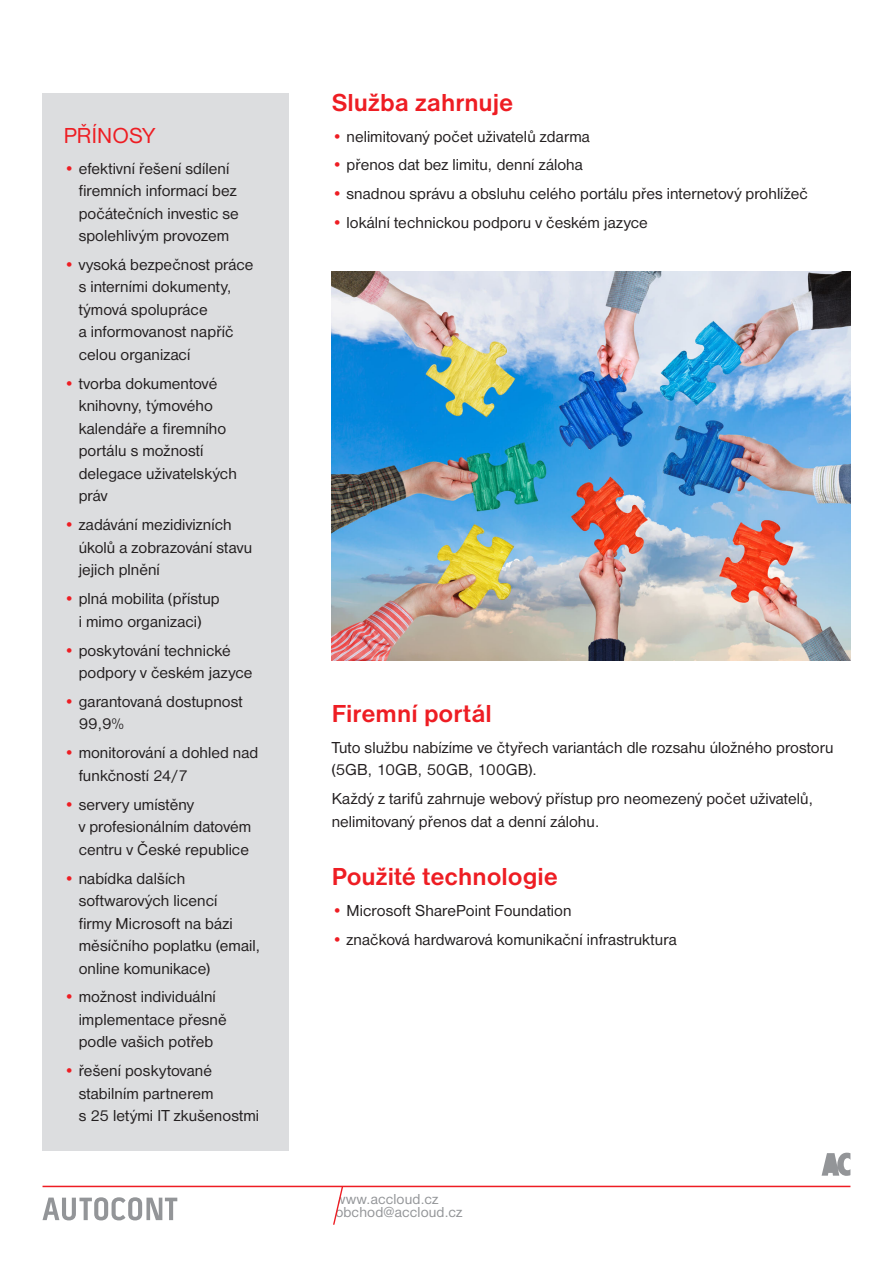
<style>
.page{position:relative;width:893px;height:1263px;background:#fff}
.page>*{position:absolute;margin:0;border:0;box-sizing:border-box;transform-origin:0 0}
.t1{font:700 25.5px "Nimbus Sans DOT";color:#ee1d23}
.t2{font:22.5px "Nimbus Sans DOT";color:#ee1d23}
.t3{font:16.5px/22.5px "Nimbus Sans DOT";letter-spacing:.005em;color:#231f20}
.t4{font:15px/13.5px "Nimbus Sans DOT";letter-spacing:.01em;color:#939598}
.s1{color:#ee1d23}
</style>
<div class="page">
<div style="left:43px;top:94px;width:246px;height:1057px;background:#dcdddf"></div>
<svg style="left:43px;top:1197px;width:134px;height:23px"></svg>
<svg style="left:822px;top:1152px;width:28px;height:24px"></svg>
<svg style="left:332px;top:1187px;width:11px;height:38px"></svg>
<hr style="left:43px;top:1186px;width:807px;height:1px;background:#ee1d23">
<img style="left:332px;top:271px;width:518px;height:390px">
<h2 class="t2" style="left:64px;top:127px;width:93px">PŘÍNOSY</h2>
<p class="t3" style="left:79px;top:158px;width:162px;text-indent:-15px"><span class="s1">•</span> efektivní řešení sdílení firemních informací bez počátečních investic se spolehlivým provozem</p>
<p class="t3" style="left:79px;top:254px;width:176px;text-indent:-15px"><span class="s1">•</span> vysoká bezpečnost práce s interními dokumenty, týmová spolupráce<br>a informovanost napříč celou organizací</p>
<p class="t3" style="left:79px;top:373px;width:160px;text-indent:-15px"><span class="s1">•</span> tvorba dokumentové knihovny, týmového kalendáře a firemního portálu s možností delegace uživatelských práv</p>
<p class="t3" style="left:79px;top:515px;width:175px;text-indent:-15px"><span class="s1">•</span> zadávání mezidivizních úkolů a zobrazování stavu jejich plnění</p>
<p class="t3" style="left:64px;top:589px;width:157px;text-align:center"><span class="s1">•</span> plná mobilita (přístup i mimo organizaci)</p>
<p class="t3" style="left:79px;top:640px;width:175px;text-indent:-15px"><span class="s1">•</span> poskytování technické podpory v českém jazyce</p>
<p class="t3" style="left:79px;top:691px;width:166px;text-indent:-15px"><span class="s1">•</span> garantovaná dostupnost<br>99,9%</p>
<p class="t3" style="left:79px;top:743px;width:181px;text-indent:-15px"><span class="s1">•</span> monitorování a dohled nad funkčností 24/7</p>
<p class="t3" style="left:79px;top:794px;width:174px;text-indent:-15px"><span class="s1">•</span> servery umístěny<br>v profesionálním datovém centru v České republice</p>
<p class="t3" style="left:79px;top:868px;width:183px;text-indent:-15px"><span class="s1">•</span> nabídka dalších softwarových licencí<br>firmy Microsoft na bázi měsíčního poplatku (email, online komunikace)</p>
<p class="t3" style="left:79px;top:987px;width:150px;text-indent:-15px"><span class="s1">•</span> možnost individuální implementace přesně podle vašich potřeb</p>
<p class="t3" style="left:79px;top:1061px;width:182px;text-indent:-15px"><span class="s1">•</span> řešení poskytované stabilním partnerem<br>s 25 letými IT zkušenostmi</p>
<h1 class="t1" style="left:332px;top:93px;width:183px">Služba zahrnuje</h1>
<p class="t3" style="left:332px;top:126px;width:260px"><span class="s1">•</span> nelimitovaný počet uživatelů zdarma</p>
<p class="t3" style="left:332px;top:155px;width:253px"><span class="s1">•</span> přenos dat bez limitu, denní záloha</p>
<p class="t3" style="left:332px;top:184px;width:478px"><span class="s1">•</span> snadnou správu a obsluhu celého portálu přes internetový prohlížeč</p>
<p class="t3" style="left:332px;top:213px;width:318px"><span class="s1">•</span> lokální technickou podporu v českém jazyce</p>
<h1 class="t1" style="left:332px;top:704px;width:161px">Firemní portál</h1>
<p class="t3" style="left:332px;top:737px;width:503px">Tuto službu nabízíme ve čtyřech variantách dle rozsahu úložného prostoru (5GB, 10GB, 50GB, 100GB).</p>
<p class="t3" style="left:332px;top:789px;width:483px">Každý z tarifů zahrnuje webový přístup pro neomezený počet uživatelů, nelimitovaný přenos dat a denní zálohu.</p>
<h1 class="t1" style="left:332px;top:867px;width:228px">Použité technologie</h1>
<p class="t3" style="left:332px;top:900px;width:241px"><span class="s1">•</span> Microsoft SharePoint Foundation</p>
<p class="t3" style="left:332px;top:929px;width:347px"><span class="s1">•</span> značková hardwarová komunikační infrastruktura</p>
<p class="t4" style="left:335px;top:1193px;width:129px">www.accloud.cz obchod@accloud.cz</p>
</div>
